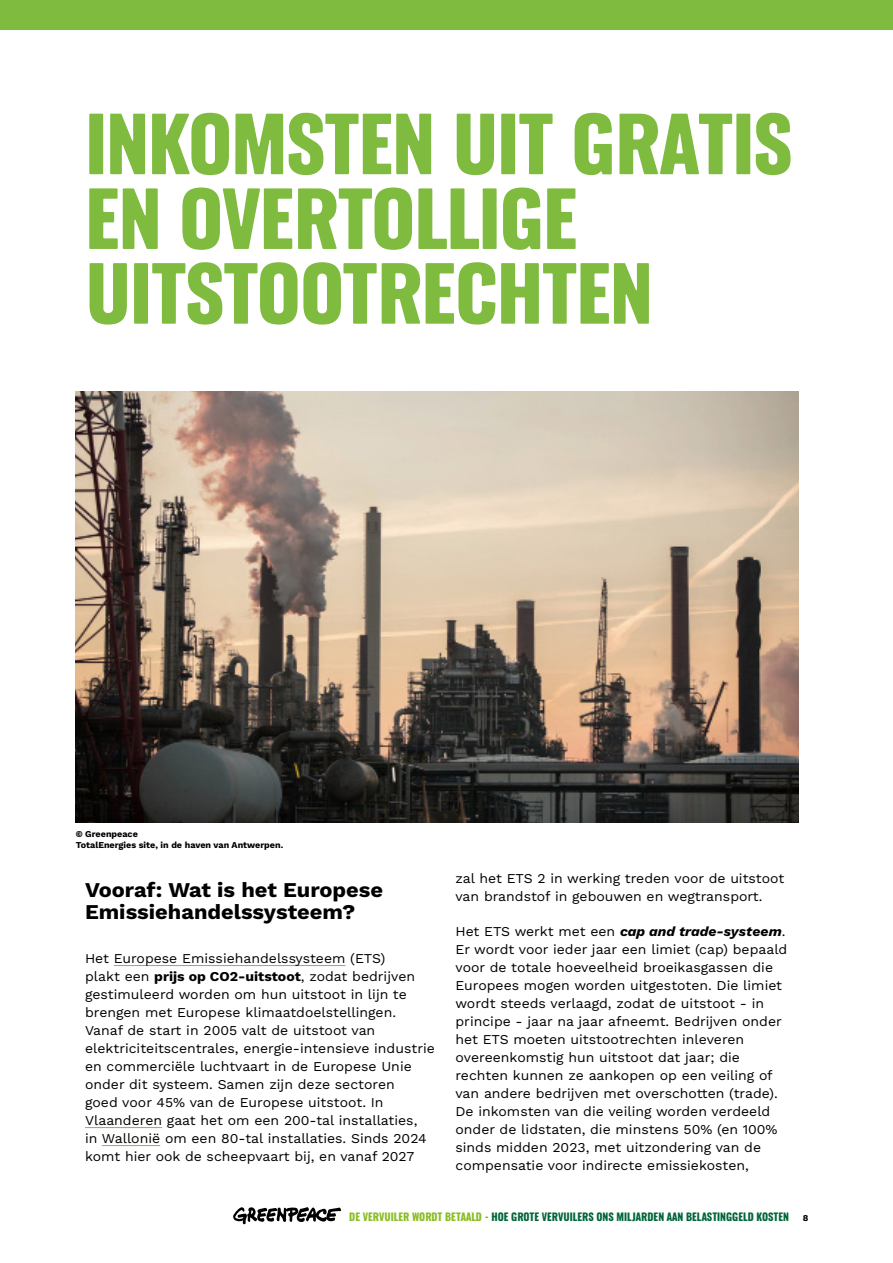
<style>
.page{position:relative;width:893px;height:1263px;background:#fff}
.page>*{position:absolute;margin:0;border:0;box-sizing:border-box;transform-origin:0 0}
.t1{font:74.7px/74.7px "Zodiac Sans";letter-spacing:-.02em;color:#7ebb3f;scale:1.04 1}
.t2{font:21px/22.5px "Work Sans";color:#000;scale:1.04 1}
.t3{font:13.5px/18px "Work Sans";color:#000;scale:1.04 1}
.t4{font:10.5px "Zodiac Sans";color:#006639}
.t5{font:9px/10.8px "Work Sans";color:#000}
.s1{font-style:italic}
.s2{color:#89bd24}
</style>
<div class="page">
<svg style="left:233px;top:1207px;width:108px;height:17px"></svg>
<hr style="left:114px;top:965px;width:231px;height:1px;background:#7ebb3f">
<hr style="left:85px;top:1127px;width:77px;height:1px;background:#7ebb3f">
<hr style="left:102px;top:1145px;width:58px;height:1px;background:#7ebb3f">
<img style="left:76px;top:391px;width:723px;height:431px">
<div style="left:0;top:0;width:893px;height:30px;background:#7ebb3f"></div>
<h1 class="t1" style="left:85px;top:111px;width:682px">INKOMSTEN UIT GRATIS<br>EN OVERTOLLIGE<br>UITSTOOTRECHTEN</h1>
<p class="t5" style="left:76px;top:829px;width:209px">© Greenpeace<br>TotalEnergies site, in de haven van Antwerpen.</p>
<h2 class="t2" style="left:85px;top:877px;width:288px">Vooraf: Wat is het Europese<br>Emissiehandelssysteem?</h2>
<p class="t3" style="left:85px;top:948px;width:338px">Het Europese Emissiehandelssysteem (ETS)<br>plakt een prijs op CO2-uitstoot, zodat bedrijven gestimuleerd worden om hun uitstoot in lijn te brengen met Europese klimaatdoelstellingen.<br>Vanaf de start in 2005 valt de uitstoot van elektriciteitscentrales, energie-intensieve industrie en commerciële luchtvaart in de Europese Unie onder dit systeem. Samen zijn deze sectoren<br>goed voor 45% van de Europese uitstoot. In Vlaanderen gaat het om een 200-tal installaties,<br>in Wallonië om een 80-tal installaties. Sinds 2024 komt hier ook de scheepvaart bij, en vanaf 2027</p>
<p class="t3" style="left:455px;top:869px;width:318px">zal het ETS 2 in werking treden voor de uitstoot van brandstof in gebouwen en wegtransport.</p>
<p class="t3" style="left:455px;top:922px;width:321px">Het ETS werkt met een <span class="s1">cap and trade-systeem</span>.<br>Er wordt voor ieder jaar een limiet (cap) bepaald voor de totale hoeveelheid broeikasgassen die Europees mogen worden uitgestoten. Die limiet wordt steeds verlaagd, zodat de uitstoot - in principe - jaar na jaar afneemt. Bedrijven onder het ETS moeten uitstootrechten inleveren overeenkomstig hun uitstoot dat jaar; die rechten kunnen ze aankopen op een veiling of van andere bedrijven met overschotten (trade).<br>De inkomsten van die veiling worden verdeeld onder de lidstaten, die minstens 50% (en 100% sinds midden 2023, met uitzondering van de compensatie voor indirecte emissiekosten,</p>
<p class="t4" style="left:349px;top:1211px;width:441px"><span class="s2">DE VERVUILER WORDT BETAALD -</span> HOE GROTE VERVUILERS ONS MILJARDEN AAN BELASTINGGELD KOSTEN</p>
<p class="t5" style="left:803px;top:1212px;width:7px">8</p>
</div>
